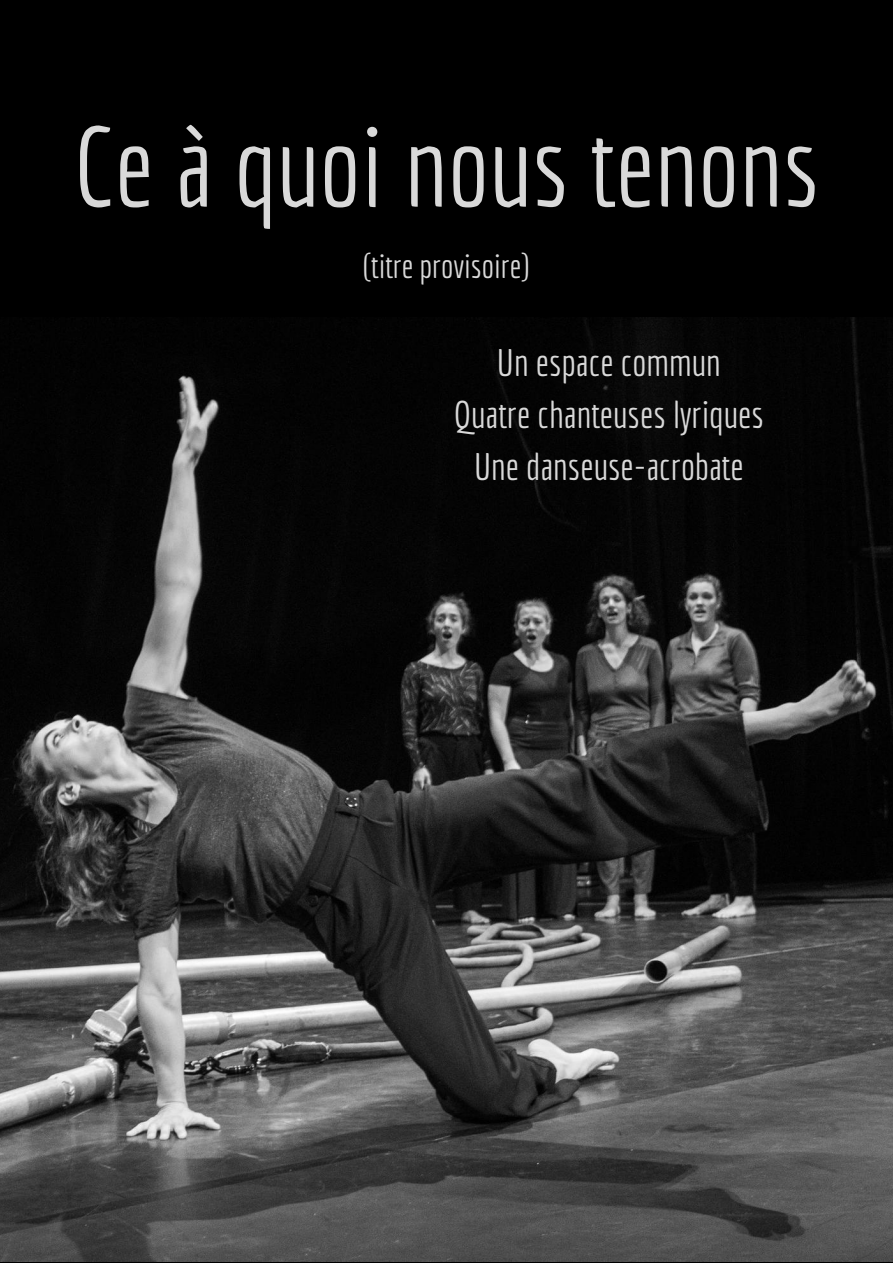
<style>
.page{position:relative;width:893px;height:1264px;background:#fff}
.page>*{position:absolute;margin:0;border:0;box-sizing:border-box;transform-origin:0 0}
.t1{font:110.85px "Economica";color:#d9d9d9}
.t2{font:37.5px/51.8px "Economica";color:#d9d9d9;text-align:center}
.t3{font:33px "Economica";color:#d9d9d9}
</style>
<div class="page">
<div style="left:0;top:0;width:892px;height:1262px;background:#000"></div>
<img style="left:0;top:317px;width:892px;height:944px">
<h1 class="t1" style="left:73px;top:101px;width:748px">Ce à quoi nous tenons</h1>
<p class="t3" style="left:363px;top:246px;width:168px">(titre provisoire)</p>
<p class="t2" style="left:453px;top:336px;width:312px">Un espace commun<br>Quatre chanteuses lyriques<br>Une danseuse-acrobate</p>
</div>
